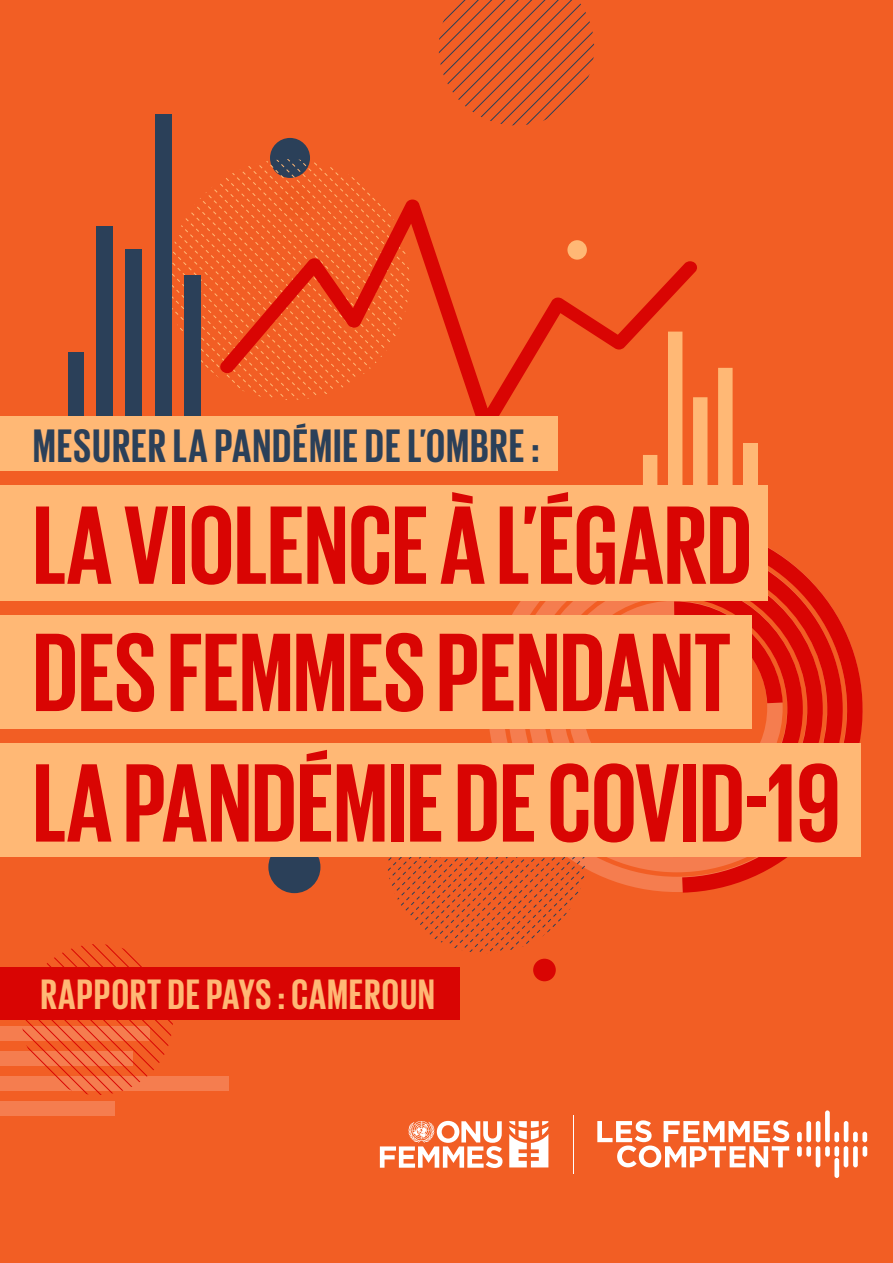
<style>
.page{position:relative;width:893px;height:1263px;background:#f25e24}
.page>*{position:absolute;margin:0;border:0;box-sizing:border-box;transform-origin:0 0}
.t1{font:700 114px/128.9px "Giorgio Sans";letter-spacing:.005em;color:#d90503}
.t2{font:700 48px "Giorgio Sans";letter-spacing:.03em;color:#2b4059}
.t3{font:700 43.5px "Giorgio Sans";letter-spacing:.03em;color:#ffb875}
</style>
<div class="page">
<svg style="left:643px;top:455px;width:14px;height:30px"></svg>
<svg style="left:487px;top:601px;width:186px;height:291px;fill:#f57d4f"></svg>
<svg style="left:668px;top:367px;width:100px;height:376px"></svg>
<svg style="left:673px;top:522px;width:190px;height:371px"></svg>
<svg style="left:386px;top:856px;width:201px;height:96px"></svg>
<div style="left:533px;top:959px;width:23px;height:22px;background:#d90503;border-radius:50%"></div>
<div style="left:268px;top:841px;width:52px;height:52px;background:#2b4059;border-radius:50%"></div>
<div style="left:270px;top:138px;width:40px;height:40px;background:#2b4059;border-radius:50%"></div>
<svg style="left:172px;top:159px;width:203px;height:219px"></svg>
<svg style="left:219px;top:200px;width:479px;height:231px"></svg>
<div style="left:155px;top:115px;width:17px;height:340px;background:#2b4059"></div>
<div style="left:184px;top:276px;width:17px;height:179px;background:#2b4059"></div>
<div style="left:69px;top:352px;width:15px;height:82px;background:#2b4059"></div>
<div style="left:96px;top:226px;width:17px;height:229px;background:#2b4059"></div>
<div style="left:126px;top:249px;width:16px;height:206px;background:#2b4059"></div>
<svg style="left:439px;top:0;width:155px;height:125px"></svg>
<div style="left:0;top:616px;width:752px;height:113px;background:#ffb875"></div>
<div style="left:0;top:743px;width:860px;height:113px;background:#ffb875"></div>
<div style="left:0;top:485px;width:767px;height:116px;background:#ffb875"></div>
<div style="left:0;top:416px;width:557px;height:55px;background:#ffb875"></div>
<div style="left:0;top:1076px;width:228px;height:15px;background:#f57d4f"></div>
<div style="left:0;top:1101px;width:114px;height:15px;background:#f57d4f"></div>
<div style="left:0;top:1026px;width:149px;height:14px;background:#f57d4f"></div>
<div style="left:0;top:1051px;width:133px;height:15px;background:#f57d4f"></div>
<svg style="left:22px;top:944px;width:151px;height:151px"></svg>
<div style="left:0;top:966px;width:459px;height:53px;background:#d90503"></div>
<hr style="left:573px;top:1115px;width:1px;height:59px;background:#fff">
<svg style="left:380px;top:1120px;width:122px;height:48px"></svg>
<svg style="left:509px;top:1121px;width:39px;height:46px"></svg>
<div style="left:797px;top:1132px;width:5px;height:10px;background:#fff;border-radius:2px"></div>
<div style="left:862px;top:1132px;width:5px;height:10px;background:#fff;border-radius:2px"></div>
<div style="left:853px;top:1132px;width:5px;height:10px;background:#fff;border-radius:2px"></div>
<div style="left:834px;top:1132px;width:5px;height:10px;background:#fff;border-radius:2px"></div>
<div style="left:806px;top:1121px;width:5px;height:21px;background:#fff;border-radius:2px"></div>
<hr style="left:816px;top:1121px;width:4px;height:21px;background:#fff;border-radius:2px">
<hr style="left:844px;top:1121px;width:4px;height:21px;background:#fff;border-radius:2px">
<div style="left:825px;top:1110px;width:5px;height:32px;background:#fff;border-radius:2px"></div>
<svg style="left:863px;top:1146px;width:4px;height:11px"></svg>
<div style="left:797px;top:1146px;width:5px;height:11px;background:#fff;border-radius:2px"></div>
<div style="left:806px;top:1146px;width:5px;height:11px;background:#fff;border-radius:2px"></div>
<div style="left:825px;top:1146px;width:5px;height:11px;background:#fff;border-radius:2px"></div>
<div style="left:853px;top:1146px;width:5px;height:21px;background:#fff;border-radius:2px"></div>
<hr style="left:844px;top:1146px;width:4px;height:21px;background:#fff;border-radius:2px">
<hr style="left:816px;top:1146px;width:4px;height:21px;background:#fff;border-radius:2px">
<div style="left:834px;top:1158px;width:5px;height:20px;background:#fff;border-radius:2px"></div>
<div style="left:834px;top:1146px;width:5px;height:11px;background:#fff;border-radius:2px"></div>
<svg style="left:597px;top:1120px;width:192px;height:47px"></svg>
<p class="t2" style="left:33px;top:422px;width:508px">MESURER LA PANDÉMIE DE L’OMBRE :</p>
<p class="t1" style="left:33px;top:478px;width:808px">LA VIOLENCE À L’ÉGARD<br>DES FEMMES PENDANT<br>LA PANDÉMIE DE COVID-19</p>
<p class="t3" style="left:41px;top:972px;width:395px">RAPPORT DE PAYS : CAMEROUN</p>
</div>
